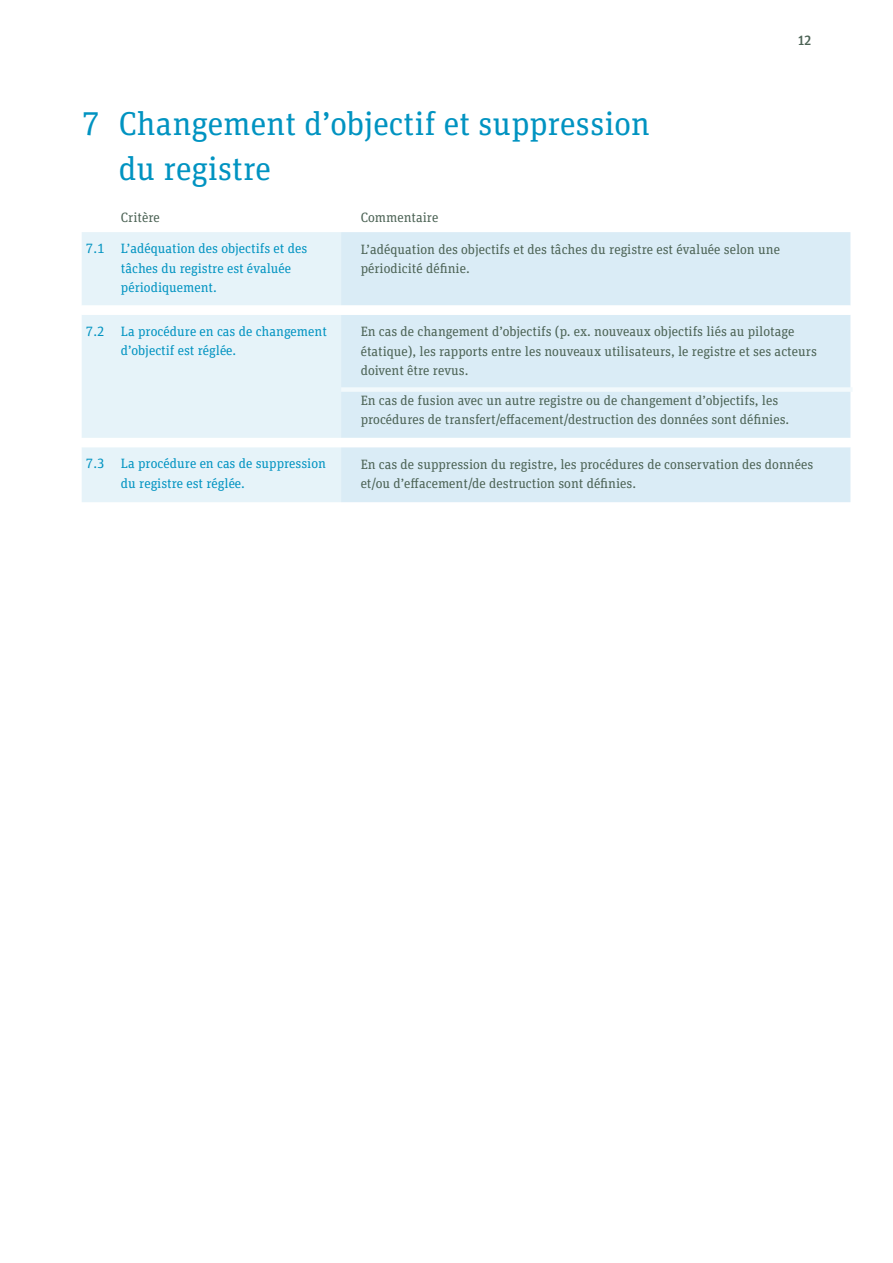
<style>
.page{position:relative;width:893px;height:1263px;background:#fff}
.page>*{position:absolute;margin:0;border:0;box-sizing:border-box;transform-origin:0 0}
.t1{font:33px/45px "Unit Slab OT";color:#0093c1}
.t2{font:13.5px/19.5px "Unit Slab OT";color:#4b6254}
.t3{font:13.5px/19.2px "Unit Slab OT";color:#0093c1}
.t4{font:500 13.5px "Unit Slab OT";color:#4b6254}
</style>
<div class="page">
<div style="left:82px;top:232px;width:259px;height:270px;background:#e6f3f9"></div>
<div style="left:341px;top:232px;width:509px;height:270px;background:#daecf6"></div>
<svg style="left:82px;top:305px;width:768px;height:142px;fill:#daecf6"></svg>
<div style="left:341px;top:387px;width:512px;height:5px;background:#f2f9fc"></div>
<p class="t4" style="left:798px;top:32px;width:14px">12</p>
<h1 class="t1" style="left:119px;top:101px;width:533px;text-indent:-37px">7 Changement d’objectif et suppression du registre</h1>
<p class="t2" style="left:121px;top:207px;width:41px">Critère</p>
<p class="t2" style="left:361px;top:207px;width:79px">Commentaire</p>
<p class="t3" style="left:121px;top:239px;width:188px;text-indent:-35px">7.1 L’adéquation des objectifs et des tâches du registre est évaluée périodiquement.</p>
<p class="t2" style="left:361px;top:239px;width:421px">L’adéquation des objectifs et des tâches du registre est évaluée selon une périodicité définie.</p>
<p class="t3" style="left:121px;top:322px;width:208px;text-indent:-35px">7.2 La procédure en cas de changement d’objectif est réglée.</p>
<p class="t2" style="left:361px;top:322px;width:458px">En cas de changement d’objectifs (p. ex. nouveaux objectifs liés au pilotage étatique), les rapports entre les nouveaux utilisateurs, le registre et ses acteurs doivent être revus.</p>
<p class="t2" style="left:361px;top:390px;width:430px">En cas de fusion avec un autre registre ou de changement d’objectifs, les procédures de transfert/effacement/destruction des données sont définies.</p>
<p class="t3" style="left:121px;top:454px;width:207px;text-indent:-35px">7.3 La procédure en cas de suppression du registre est réglée.</p>
<p class="t2" style="left:361px;top:454px;width:454px">En cas de suppression du registre, les procédures de conservation des données et/ou d’effacement/de destruction sont définies.</p>
</div>
